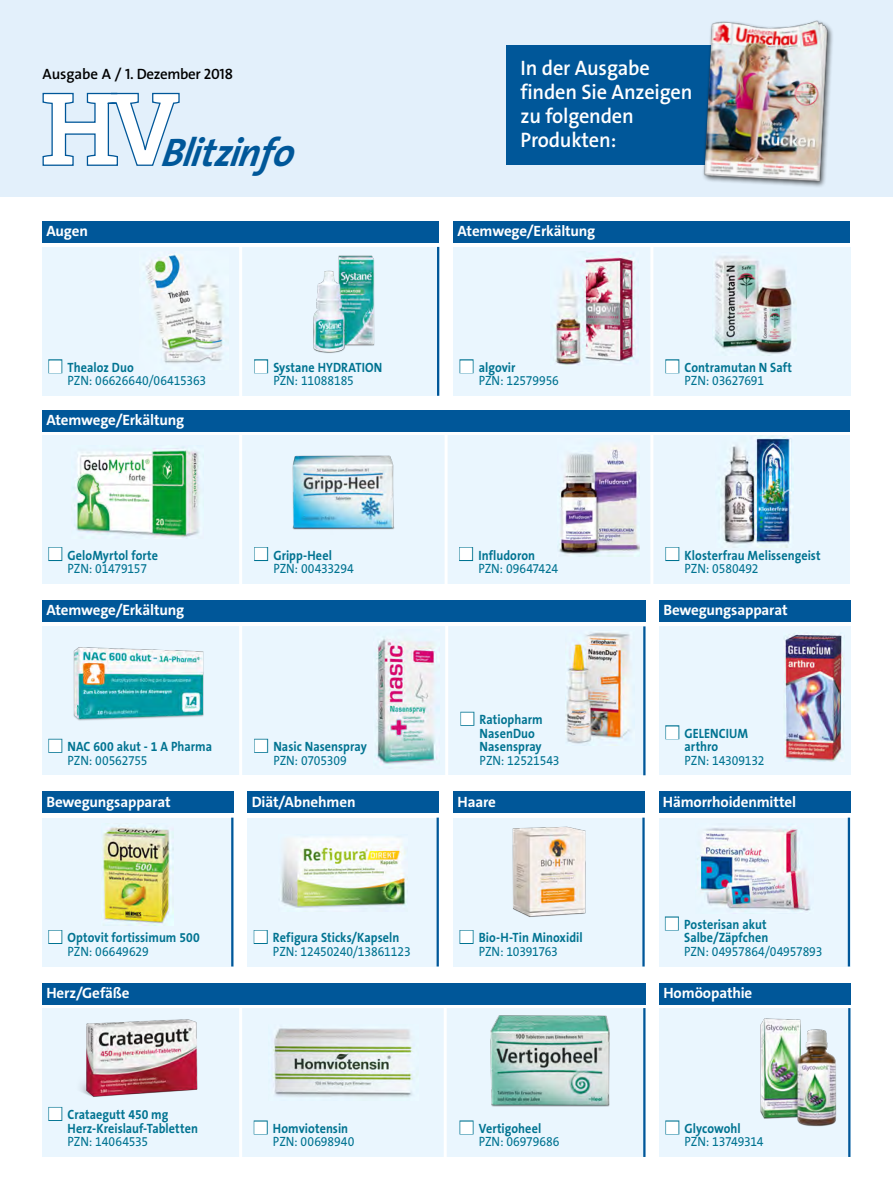
<style>
.page{position:relative;width:893px;height:1191px;background:#fff}
.page>*{position:absolute;margin:0;border:0;box-sizing:border-box;transform-origin:0 0}
.t1{font:italic 700 40.05px "The Sans C4 s";color:#005799}
.t2{font:600 21px/24px "The Sans B6";letter-spacing:-.01em;color:#fff}
.t3{font:700 15px "The Sans C4 s";letter-spacing:-.01em;color:#fff}
.t4{font:600 15px "The Sans B6";letter-spacing:-.005em;color:#000}
.t5{font:700 13.5px/13.5px "The Sans B7";letter-spacing:.005em;color:#007391;scale:.9 1}
.t6{font:13.5px "The Sans B5 Plain";letter-spacing:-.01em;color:#007391;scale:.9 1}
.s1{font-family:"The Sans Semi Bold Caps";font-weight:400}
.s2{font-family:"The Sans C4 s"}
.s3{color:#fff}
</style>
<div class="page">
<div style="left:0;top:0;width:893px;height:196px;background:#e3f0fb"></div>
<svg style="left:42px;top:92px;width:138px;height:74px"></svg>
<div style="left:506px;top:45px;width:280px;height:120px;background:#005799"></div>
<img style="left:703px;top:20px;width:130px;height:167px">
<div style="left:42px;top:1008px;width:603px;height:149px;background:#eaf6fe"></div>
<div style="left:659px;top:1008px;width:191px;height:149px;background:#eaf6fe"></div>
<div style="left:42px;top:247px;width:397px;height:149px;background:#eaf6fe"></div>
<div style="left:453px;top:247px;width:397px;height:149px;background:#eaf6fe"></div>
<div style="left:42px;top:221px;width:397px;height:21px;background:#005799"></div>
<div style="left:453px;top:221px;width:397px;height:21px;background:#005799"></div>
<div style="left:42px;top:983px;width:603px;height:21px;background:#005799"></div>
<div style="left:659px;top:983px;width:191px;height:21px;background:#005799"></div>
<div style="left:48px;top:359px;width:14px;height:14px;border:2px solid #007391"></div>
<div style="left:459px;top:359px;width:14px;height:14px;border:2px solid #007391"></div>
<div style="left:254px;top:359px;width:14px;height:14px;border:2px solid #007391"></div>
<div style="left:665px;top:359px;width:14px;height:14px;border:2px solid #007391"></div>
<hr style="left:239px;top:246px;width:3px;height:153px;background:#fff">
<hr style="left:650px;top:246px;width:3px;height:153px;background:#fff">
<hr style="left:437px;top:247px;width:2px;height:149px;background:#005799">
<div style="left:48px;top:1107px;width:14px;height:14px;border:2px solid #007391"></div>
<div style="left:254px;top:1120px;width:14px;height:14px;border:2px solid #007391"></div>
<div style="left:459px;top:1120px;width:14px;height:14px;border:2px solid #007391"></div>
<div style="left:665px;top:1120px;width:14px;height:14px;border:2px solid #007391"></div>
<div style="left:42px;top:791px;width:192px;height:22px;background:#005799"></div>
<div style="left:247px;top:791px;width:192px;height:22px;background:#005799"></div>
<div style="left:453px;top:791px;width:192px;height:22px;background:#005799"></div>
<div style="left:659px;top:791px;width:191px;height:22px;background:#005799"></div>
<div style="left:42px;top:817px;width:192px;height:149px;background:#eaf6fe"></div>
<div style="left:247px;top:817px;width:192px;height:149px;background:#eaf6fe"></div>
<div style="left:453px;top:817px;width:192px;height:149px;background:#eaf6fe"></div>
<div style="left:659px;top:817px;width:191px;height:149px;background:#eaf6fe"></div>
<div style="left:48px;top:930px;width:14px;height:14px;border:2px solid #007391"></div>
<div style="left:254px;top:930px;width:14px;height:14px;border:2px solid #007391"></div>
<div style="left:459px;top:930px;width:14px;height:14px;border:2px solid #007391"></div>
<div style="left:665px;top:916px;width:14px;height:14px;border:2px solid #007391"></div>
<div style="left:42px;top:410px;width:808px;height:21px;background:#005799"></div>
<div style="left:42px;top:435px;width:808px;height:148px;background:#eaf6fe"></div>
<div style="left:48px;top:547px;width:14px;height:14px;border:2px solid #007391"></div>
<div style="left:254px;top:547px;width:14px;height:14px;border:2px solid #007391"></div>
<div style="left:665px;top:547px;width:14px;height:14px;border:2px solid #007391"></div>
<hr style="left:239px;top:432px;width:3px;height:154px;background:#fff">
<hr style="left:445px;top:432px;width:3px;height:154px;background:#fff">
<hr style="left:650px;top:432px;width:3px;height:154px;background:#fff">
<div style="left:42px;top:600px;width:603px;height:22px;background:#005799"></div>
<div style="left:659px;top:600px;width:191px;height:22px;background:#005799"></div>
<div style="left:42px;top:626px;width:603px;height:149px;background:#eaf6fe"></div>
<div style="left:659px;top:626px;width:191px;height:149px;background:#eaf6fe"></div>
<div style="left:48px;top:739px;width:14px;height:14px;border:2px solid #007391"></div>
<div style="left:460px;top:712px;width:14px;height:14px;border:2px solid #007391"></div>
<hr style="left:239px;top:623px;width:3px;height:154px;background:#fff">
<hr style="left:239px;top:1006px;width:3px;height:154px;background:#fff">
<hr style="left:444px;top:1006px;width:3px;height:154px;background:#fff">
<hr style="left:445px;top:623px;width:3px;height:154px;background:#fff">
<hr style="left:643px;top:626px;width:2px;height:149px;background:#005799">
<hr style="left:643px;top:1008px;width:2px;height:149px;background:#005799">
<hr style="left:848px;top:1008px;width:2px;height:149px;background:#005799">
<hr style="left:231px;top:817px;width:2px;height:149px;background:#005799">
<hr style="left:437px;top:817px;width:2px;height:149px;background:#005799">
<hr style="left:642px;top:817px;width:3px;height:149px;background:#005799">
<hr style="left:848px;top:817px;width:2px;height:149px;background:#005799">
<img style="left:281px;top:837px;width:125px;height:71px">
<img style="left:512px;top:826px;width:74px;height:91px">
<img style="left:292px;top:455px;width:103px;height:75px">
<img style="left:490px;top:1015px;width:120px;height:92px">
<img style="left:697px;top:828px;width:114px;height:84px">
<img style="left:81px;top:1019px;width:117px;height:78px">
<img style="left:273px;top:1028px;width:140px;height:69px">
<img style="left:783px;top:634px;width:61px;height:127px">
<img style="left:553px;top:257px;width:86px;height:109px">
<img style="left:559px;top:445px;width:80px;height:111px">
<img style="left:74px;top:446px;width:126px;height:93px">
<img style="left:73px;top:647px;width:131px;height:74px">
<img style="left:102px;top:827px;width:72px;height:97px">
<img style="left:760px;top:1018px;width:77px;height:109px">
<img style="left:313px;top:255px;width:62px;height:98px">
<img style="left:375px;top:639px;width:65px;height:126px">
<img style="left:566px;top:632px;width:64px;height:112px">
<img style="left:145px;top:253px;width:84px;height:110px">
<img style="left:721px;top:436px;width:72px;height:111px">
<div style="left:459px;top:547px;width:14px;height:14px;border:2px solid #007391"></div>
<div style="left:254px;top:739px;width:14px;height:14px;border:2px solid #007391"></div>
<div style="left:665px;top:725px;width:14px;height:14px;border:2px solid #007391"></div>
<img style="left:714px;top:256px;width:82px;height:98px">
<p class="t4" style="left:43px;top:66px;width:192px">Ausgabe A / <span class="s1">1.</span> <span class="s2">Dezember</span> <span class="s1">2018</span></p>
<h1 class="t1" style="left:161px;top:127px;width:141px">Blitzinfo</h1>
<h2 class="t2" style="left:520px;top:57px;width:173px">In der Ausgabe finden Sie Anzeigen zu folgenden<br>Produkten:</h2>
<p class="t3" style="left:46px;top:221px;width:43px">Augen</p>
<p class="t3" style="left:458px;top:221px;width:139px">Atemwege/Erkältung</p>
<p class="t5" style="left:48px;top:361px;width:96px"><span class="s3">■</span> Thealoz Duo</p>
<p class="t6" style="left:68px;top:373px;width:155px">PZN: 06626640/06415363</p>
<p class="t5" style="left:254px;top:361px;width:144px"><span class="s3">■</span> Systane HYDRATION</p>
<p class="t6" style="left:273px;top:373px;width:91px">PZN: 11088185</p>
<p class="t5" style="left:460px;top:361px;width:64px"><span class="s3">■</span> algovir</p>
<p class="t6" style="left:479px;top:373px;width:91px">PZN: 12579956</p>
<p class="t5" style="left:665px;top:361px;width:142px"><span class="s3">■</span> Contramutan N Saft</p>
<p class="t6" style="left:685px;top:373px;width:90px">PZN: 03627691</p>
<p class="t3" style="left:46px;top:410px;width:139px">Atemwege/Erkältung</p>
<p class="t5" style="left:48px;top:548px;width:123px"><span class="s3">■</span> GeloMyrtol forte</p>
<p class="t6" style="left:68px;top:561px;width:90px">PZN: 01479157</p>
<p class="t5" style="left:254px;top:548px;width:88px"><span class="s3">■</span> Gripp-Heel</p>
<p class="t6" style="left:273px;top:561px;width:91px">PZN: 00433294</p>
<p class="t5" style="left:459px;top:548px;width:86px"><span class="s3">■</span> Infludoron</p>
<p class="t6" style="left:478px;top:561px;width:90px">PZN: 09647424</p>
<p class="t5" style="left:665px;top:548px;width:174px"><span class="s3">■</span> Klosterfrau Melissengeist</p>
<p class="t6" style="left:685px;top:561px;width:84px">PZN: 0580492</p>
<p class="t3" style="left:46px;top:600px;width:139px">Atemwege/Erkältung</p>
<p class="t3" style="left:663px;top:600px;width:126px">Bewegungsapparat</p>
<p class="t5" style="left:48px;top:740px;width:183px"><span class="s3">■</span> NAC 600 akut - 1 A Pharma</p>
<p class="t6" style="left:68px;top:753px;width:90px">PZN: 00562755</p>
<p class="t5" style="left:254px;top:740px;width:127px"><span class="s3">■</span> Nasic Nasenspray</p>
<p class="t6" style="left:273px;top:753px;width:83px">PZN: 0705309</p>
<p class="t5" style="left:480px;top:713px;width:71px;text-indent:-19px"><span class="s3">■</span> Ratiopharm<br>NasenDuo<br>Nasenspray</p>
<p class="t6" style="left:480px;top:753px;width:90px">PZN: 12521543</p>
<p class="t5" style="left:685px;top:727px;width:72px;text-indent:-19px"><span class="s3">■</span> GELENCIUM arthro</p>
<p class="t6" style="left:685px;top:753px;width:90px">PZN: 14309132</p>
<p class="t3" style="left:46px;top:792px;width:126px">Bewegungsapparat</p>
<p class="t3" style="left:252px;top:792px;width:105px">Diät/Abnehmen</p>
<p class="t3" style="left:458px;top:792px;width:40px">Haare</p>
<p class="t3" style="left:663px;top:792px;width:135px">Hämorrhoidenmittel</p>
<p class="t5" style="left:48px;top:931px;width:170px"><span class="s3">■</span> Optovit fortissimum 500</p>
<p class="t6" style="left:68px;top:944px;width:92px">PZN: 06649629</p>
<p class="t5" style="left:254px;top:931px;width:163px"><span class="s3">■</span> Refigura Sticks/Kapseln</p>
<p class="t6" style="left:273px;top:944px;width:155px">PZN: 12450240/13861123</p>
<p class="t5" style="left:460px;top:931px;width:138px"><span class="s3">■</span> Bio-H-Tin Minoxidil</p>
<p class="t6" style="left:479px;top:944px;width:89px">PZN: 10391763</p>
<p class="t5" style="left:665px;top:918px;width:116px;text-align:right"><span class="s3">■</span> Posterisan akut<br>Salbe/Zäpfchen</p>
<p class="t6" style="left:684px;top:944px;width:155px">PZN: 04957864/04957893</p>
<p class="t3" style="left:46px;top:983px;width:85px">Herz/Gefäße</p>
<p class="t3" style="left:663px;top:983px;width:90px">Homöopathie</p>
<p class="t5" style="left:68px;top:1108px;width:146px;text-indent:-19px"><span class="s3">■</span> Crataegutt 450 mg<br>Herz-Kreislauf-Tabletten</p>
<p class="t6" style="left:68px;top:1134px;width:91px">PZN: 14064535</p>
<p class="t5" style="left:254px;top:1122px;width:106px"><span class="s3">■</span> Homviotensin</p>
<p class="t6" style="left:273px;top:1134px;width:92px">PZN: 00698940</p>
<p class="t5" style="left:460px;top:1122px;width:92px"><span class="s3">■</span> Vertigoheel</p>
<p class="t6" style="left:479px;top:1134px;width:91px">PZN: 06979686</p>
<p class="t5" style="left:665px;top:1122px;width:85px"><span class="s3">■</span> Glycowohl</p>
<p class="t6" style="left:685px;top:1134px;width:89px">PZN: 13749314</p>
</div>
